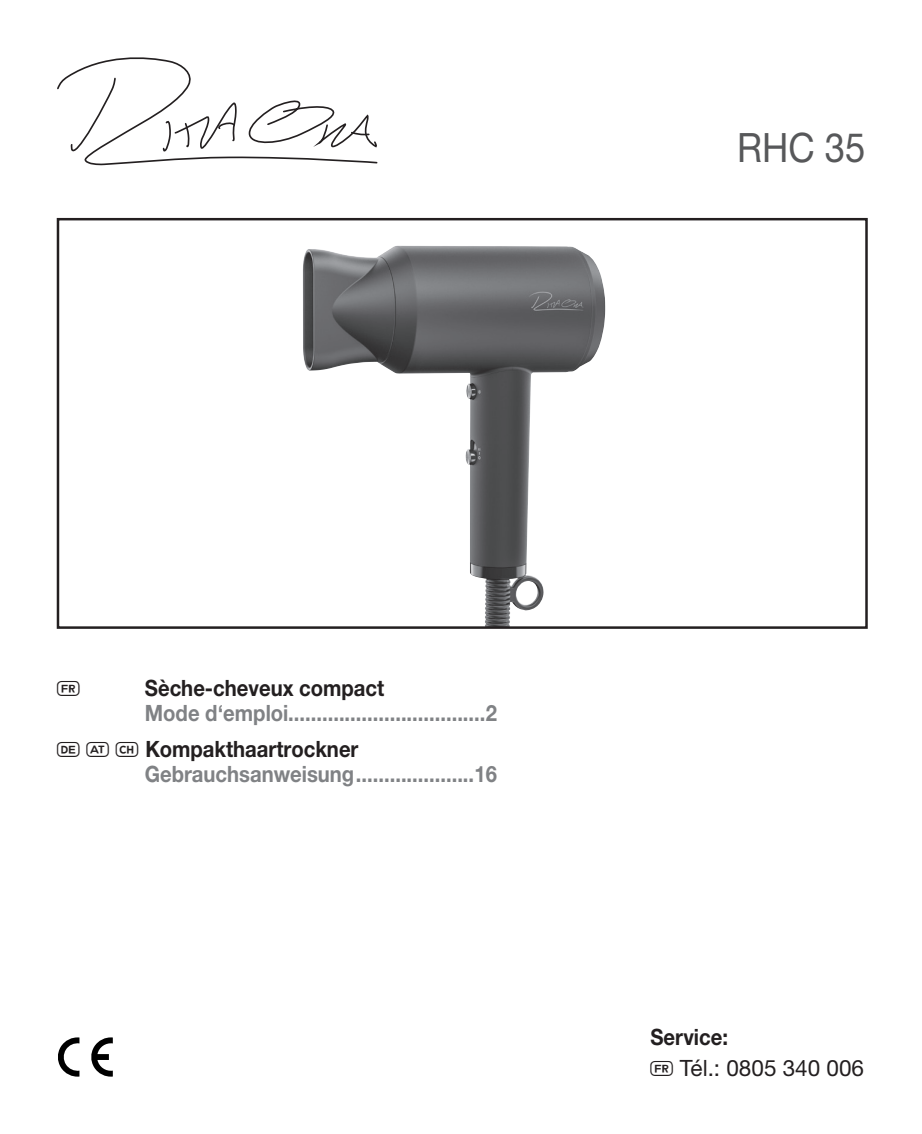
<style>
.page{position:relative;width:922px;height:1134px;background:#fff}
.page>*{position:absolute;margin:0;border:0;box-sizing:border-box;transform-origin:0 0}
.t1{font:40.5px "Helvetica Neue LTW1 G";color:#57585a;scale:.9 1}
.t2{font:700 22.5px/35.8px "Helvetica Neue LTW1 G";color:#808285;scale:.9 1}
.t3{font:700 22.5px "Helvetica Neue LTW1 G";color:#231f20;scale:.9 1}
.t4{font:22.5px "Helvetica Neue LTW1 G";color:#231f20}
.t5{font:italic 22.5px "Laend Beurer 2018";color:#231f20}
.s1{font-family:"Laend Beurer 2018";font-weight:400;font-style:italic;color:#231f20}
.s2{color:#231f20}
.s3{font-family:"Laend Beurer 2018";font-style:italic}
</style>
<div class="page">
<svg style="left:58px;top:1037px;width:21px;height:40px"></svg>
<svg style="left:91px;top:1037px;width:22px;height:40px"></svg>
<svg style="left:57px;top:57px;width:321px;height:109px"></svg>
<img style="left:303px;top:246px;width:302px;height:380px">
<div style="left:57px;top:218px;width:810px;height:411px;border:2px solid #231f20"></div>
<h1 class="t1" style="left:736px;top:122px;width:144px">RHC 35</h1>
<p class="t5" style="left:57px;top:676px;width:24px">F</p>
<p class="t3" style="left:145px;top:674px;width:267px">Sèche-cheveux compact</p>
<p class="t2" style="left:57px;top:695px;width:490px;text-indent:87px">Mode d‘emploi...................................2<br><span class="s1">D : C</span> <span class="s2">Kompakthaartrockner</span></p>
<p class="t2" style="left:145px;top:756px;width:392px">Gebrauchsanweisung.....................16</p>
<p class="t3" style="left:650px;top:1023px;width:88px">Service:</p>
<p class="t4" style="left:650px;top:1054px;width:215px"><span class="s3">F</span> Tél.: 0805 340 006</p>
</div>
